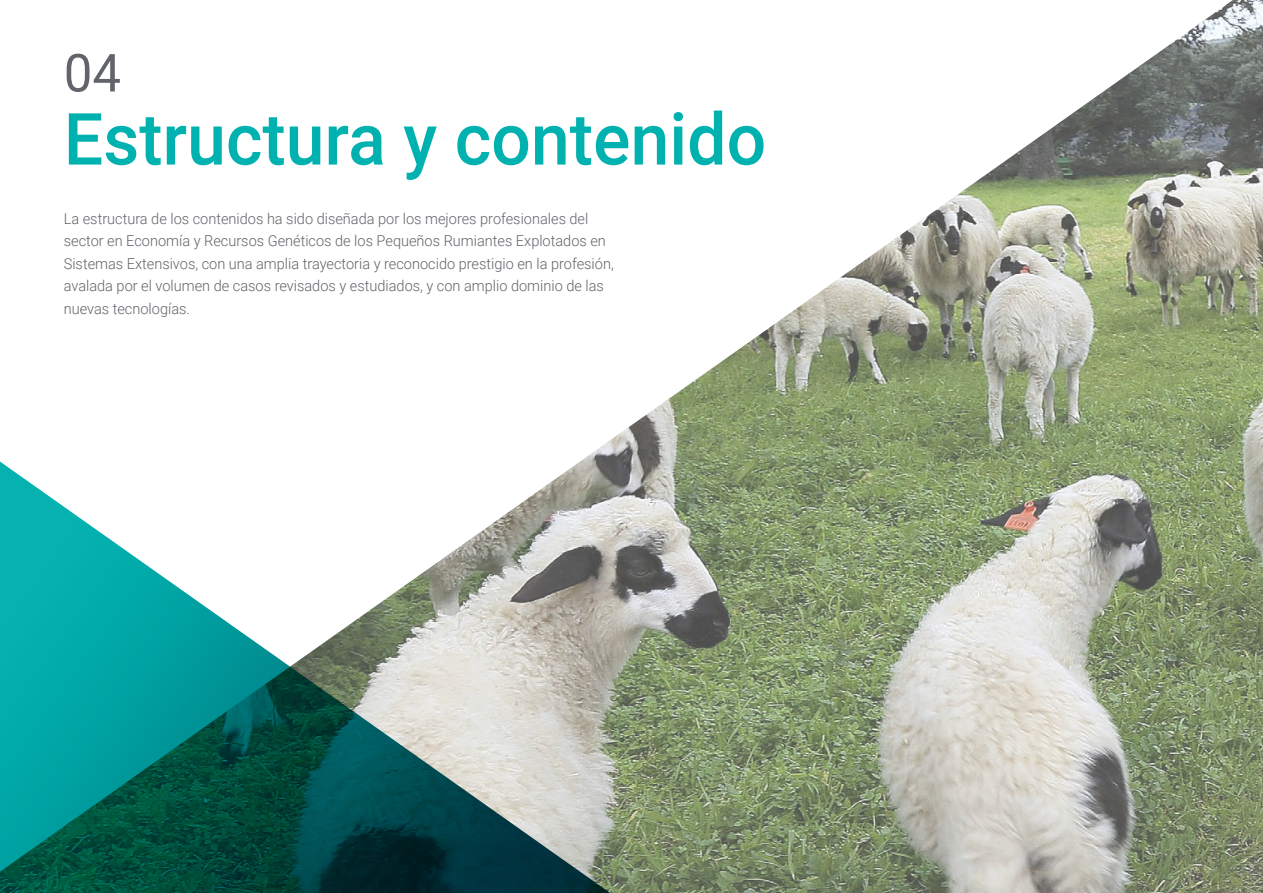
<style>
.page{position:relative;width:1263px;height:893px;background:#fff}
.page>*{position:absolute;margin:0;border:0;box-sizing:border-box;transform-origin:0 0}
.t1{font:500 72px "Roboto";color:#00b2af}
.t2{font:52.5px "Roboto";color:#61646a}
.t3{font:300 15px/22.5px "Roboto";color:#61646a}
</style>
<div class="page">
<img style="left:602px;top:0;width:661px;height:893px">
<svg style="left:0;top:446px;width:640px;height:447px"></svg>
<h2 class="t2" style="left:64px;top:36px;width:59px">04</h2>
<h1 class="t1" style="left:64px;top:89px;width:704px">Estructura y contenido</h1>
<p class="t3" style="left:64px;top:207px;width:551px">La estructura de los contenidos ha sido diseñada por los mejores profesionales del sector en Economía y Recursos Genéticos de los Pequeños Rumiantes Explotados en Sistemas Extensivos, con una amplia trayectoria y reconocido prestigio en la profesión, avalada por el volumen de casos revisados y estudiados, y con amplio dominio de las nuevas tecnologías.</p>
</div>
